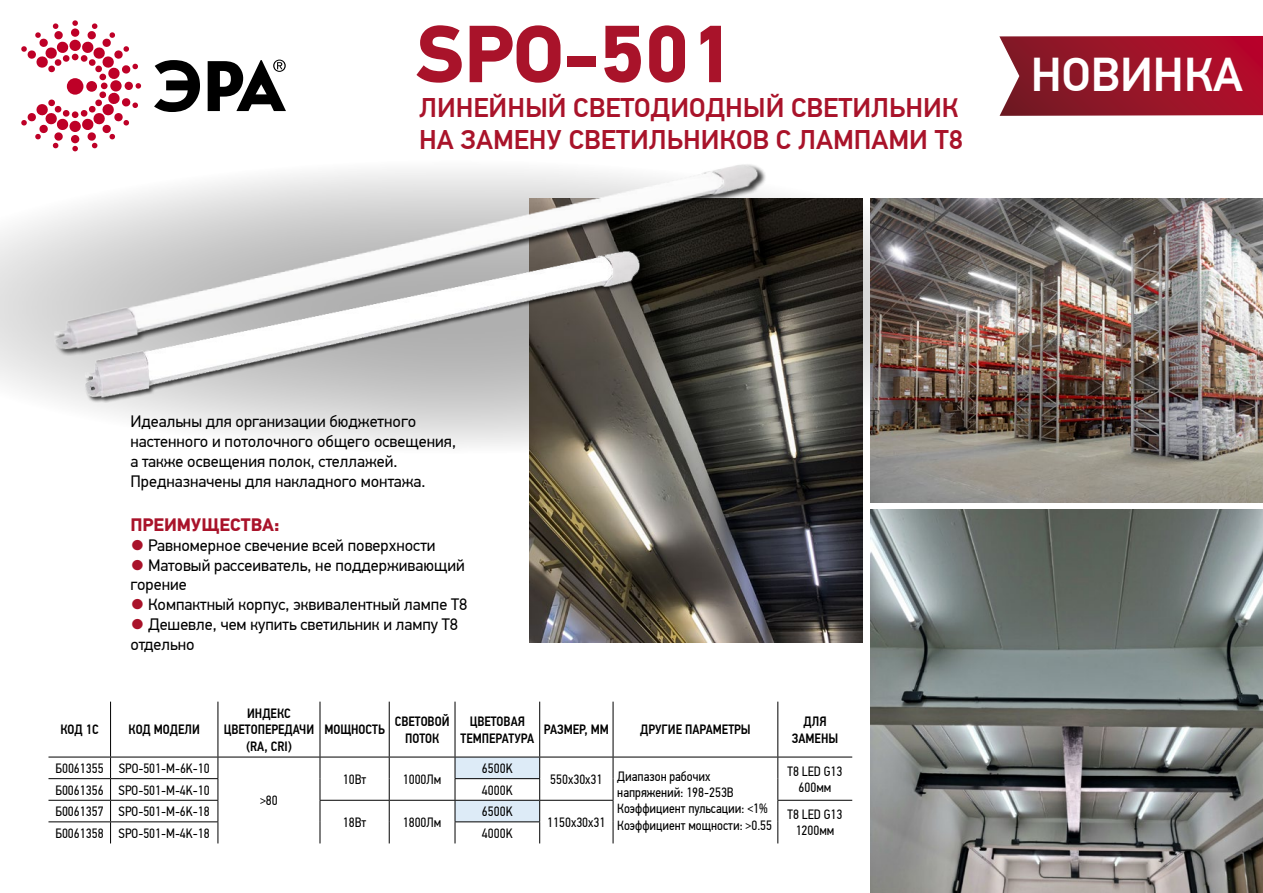
<style>
.page{position:relative;width:1263px;height:893px;background:#fff}
.page>*{position:absolute;margin:0;border:0;box-sizing:border-box;transform-origin:0 0}
.t1{font:700 81px "PF Din Text Pro";color:#a9132a}
.t2{font:500 47.4px "PF Din Text Pro";color:#fff}
.t3{font:500 27px/32.1px "PF Din Text Pro";color:#a9132a}
.t4{font:700 18px "PF Din Text Pro";color:#a9132a}
.t5{font:16.5px/19.8px "PF Din Text Pro";color:#000}
.t6{font:13.5px/16.2px "PF Din Text Cond Pro";color:#000}
.t7{font:500 13.5px/16.2px "PF Din Text Cond Pro";color:#000;text-align:center}
.s1{font-family:"PF Din Text Cond Pro";color:#a9132a}
</style>
<div class="page">
<svg style="left:0;top:197px;width:870px;height:249px"></svg>
<svg style="left:154px;top:60px;width:46px;height:52px"></svg>
<svg style="left:21px;top:20px;width:120px;height:131px"></svg>
<svg style="left:208px;top:60px;width:78px;height:51px"></svg>
<svg style="left:999px;top:36px;width:264px;height:80px;background:#9d1e32"></svg>
<hr style="left:48px;top:757px;width:63px;height:1px;background:#000">
<hr style="left:111px;top:757px;width:107px;height:1px;background:#000">
<hr style="left:218px;top:757px;width:102px;height:1px;background:#000">
<hr style="left:320px;top:757px;width:69px;height:1px;background:#000">
<hr style="left:389px;top:757px;width:66px;height:1px;background:#000">
<hr style="left:540px;top:757px;width:73px;height:1px;background:#000">
<hr style="left:613px;top:757px;width:165px;height:1px;background:#000">
<hr style="left:778px;top:757px;width:74px;height:1px;background:#000">
<hr style="left:48px;top:778px;width:63px;height:1px;background:#000">
<hr style="left:111px;top:778px;width:107px;height:1px;background:#000">
<hr style="left:48px;top:800px;width:63px;height:1px;background:#000">
<hr style="left:111px;top:800px;width:107px;height:1px;background:#000">
<hr style="left:320px;top:800px;width:69px;height:1px;background:#000">
<hr style="left:389px;top:800px;width:66px;height:1px;background:#000">
<hr style="left:540px;top:800px;width:73px;height:1px;background:#000">
<hr style="left:777px;top:800px;width:75px;height:1px;background:#000">
<hr style="left:48px;top:821px;width:63px;height:1px;background:#000">
<hr style="left:111px;top:821px;width:107px;height:1px;background:#000">
<hr style="left:110px;top:702px;width:1px;height:55px;background:#000">
<hr style="left:218px;top:702px;width:1px;height:55px;background:#000">
<hr style="left:320px;top:702px;width:1px;height:55px;background:#000">
<hr style="left:389px;top:702px;width:1px;height:55px;background:#000">
<hr style="left:455px;top:702px;width:1px;height:55px;background:#000">
<hr style="left:539px;top:702px;width:1px;height:55px;background:#000">
<hr style="left:613px;top:702px;width:1px;height:55px;background:#000">
<hr style="left:777px;top:702px;width:1px;height:55px;background:#000">
<svg style="left:320px;top:757px;width:1px;height:86px"></svg>
<svg style="left:389px;top:757px;width:1px;height:86px"></svg>
<svg style="left:613px;top:757px;width:1px;height:86px"></svg>
<svg style="left:777px;top:757px;width:1px;height:86px"></svg>
<svg style="left:110px;top:757px;width:1px;height:86px"></svg>
<svg style="left:218px;top:757px;width:1px;height:86px"></svg>
<svg style="left:455px;top:757px;width:85px;height:86px"></svg>
<img style="left:870px;top:198px;width:393px;height:305px">
<img style="left:529px;top:198px;width:334px;height:445px">
<img style="left:870px;top:509px;width:393px;height:384px">
<img style="left:82px;top:357px;width:564px;height:44px">
<img style="left:39px;top:164px;width:741px;height:190px">
<h1 class="t1" style="left:416px;top:5px;width:319px">SPO-501</h1>
<h3 class="t3" style="left:419px;top:92px;width:545px">ЛИНЕЙНЫЙ СВЕТОДИОДНЫЙ СВЕТИЛЬНИК<br>НА ЗАМЕНУ СВЕТИЛЬНИКОВ С ЛАМПАМИ T8</h3>
<h2 class="t2" style="left:1031px;top:46px;width:214px">НОВИНКА</h2>
<p class="t5" style="left:130px;top:412px;width:327px">Идеальны для организации бюджетного настенного и потолочного общего освещения, а также освещения полок, стеллажей.<br>Предназначены для накладного монтажа.</p>
<p class="t4" style="left:130px;top:514px;width:151px">ПРЕИМУЩЕСТВА:</p>
<p class="t5" style="left:130px;top:535px;width:307px"><span class="s1">●</span> Равномерное свечение всей поверхности</p>
<p class="t5" style="left:130px;top:555px;width:336px"><span class="s1">●</span> Матовый рассеиватель, не поддерживающий горение</p>
<p class="t5" style="left:130px;top:595px;width:338px"><span class="s1">●</span> Компактный корпус, эквивалентный лампе T8</p>
<p class="t5" style="left:130px;top:615px;width:329px"><span class="s1">●</span> Дешевле, чем купить светильник и лампу T8 отдельно</p>
<p class="t7" style="left:60px;top:722px;width:40px">КОД 1С</p>
<p class="t7" style="left:129px;top:722px;width:73px">КОД МОДЕЛИ</p>
<p class="t7" style="left:224px;top:706px;width:92px">ИНДЕКС<br>ЦВЕТОПЕРЕДАЧИ (RA, CRI)</p>
<p class="t7" style="left:324px;top:722px;width:62px">МОЩНОСТЬ</p>
<p class="t7" style="left:395px;top:714px;width:56px">СВЕТОВОЙ<br>ПОТОК</p>
<p class="t7" style="left:460px;top:714px;width:75px">ЦВЕТОВАЯ<br>ТЕМПЕРАТУРА</p>
<p class="t7" style="left:544px;top:722px;width:66px">РАЗМЕР, ММ</p>
<p class="t7" style="left:640px;top:722px;width:112px">ДРУГИЕ ПАРАМЕТРЫ</p>
<p class="t7" style="left:792px;top:714px;width:48px">ДЛЯ<br>ЗАМЕНЫ</p>
<p class="t6" style="left:55px;top:760px;width:156px">Б0061355 SPO-501-M-6K-10</p>
<p class="t6" style="left:482px;top:760px;width:32px">6500K</p>
<p class="t6" style="left:787px;top:763px;width:56px">T8 LED G13</p>
<p class="t6" style="left:617px;top:768px;width:156px;text-indent:-67px">550x30x31 Диапазон рабочих напряжений: 198-253В<br>Коэффициент пульсации: &lt;1%<br>Коэффициент мощности: &gt;0.55</p>
<p class="t6" style="left:343px;top:771px;width:25px">10Вт</p>
<p class="t6" style="left:403px;top:771px;width:40px">1000Лм</p>
<p class="t6" style="left:55px;top:782px;width:156px">Б0061356 SPO-501-M-4K-10</p>
<p class="t6" style="left:482px;top:782px;width:32px">4000K</p>
<p class="t6" style="left:799px;top:779px;width:34px">600мм</p>
<p class="t6" style="left:55px;top:803px;width:156px">Б0061357 SPO-501-M-6K-18</p>
<p class="t6" style="left:343px;top:814px;width:25px">18Вт</p>
<p class="t6" style="left:403px;top:814px;width:40px">1800Лм</p>
<p class="t6" style="left:260px;top:793px;width:19px">&gt;80</p>
<p class="t6" style="left:482px;top:803px;width:32px">6500K</p>
<p class="t6" style="left:787px;top:806px;width:56px">T8 LED G13</p>
<p class="t6" style="left:547px;top:814px;width:60px">1150x30x31</p>
<p class="t6" style="left:55px;top:825px;width:156px">Б0061358 SPO-501-M-4K-18</p>
<p class="t6" style="left:482px;top:825px;width:32px">4000K</p>
<p class="t6" style="left:796px;top:822px;width:40px">1200мм</p>
</div>
